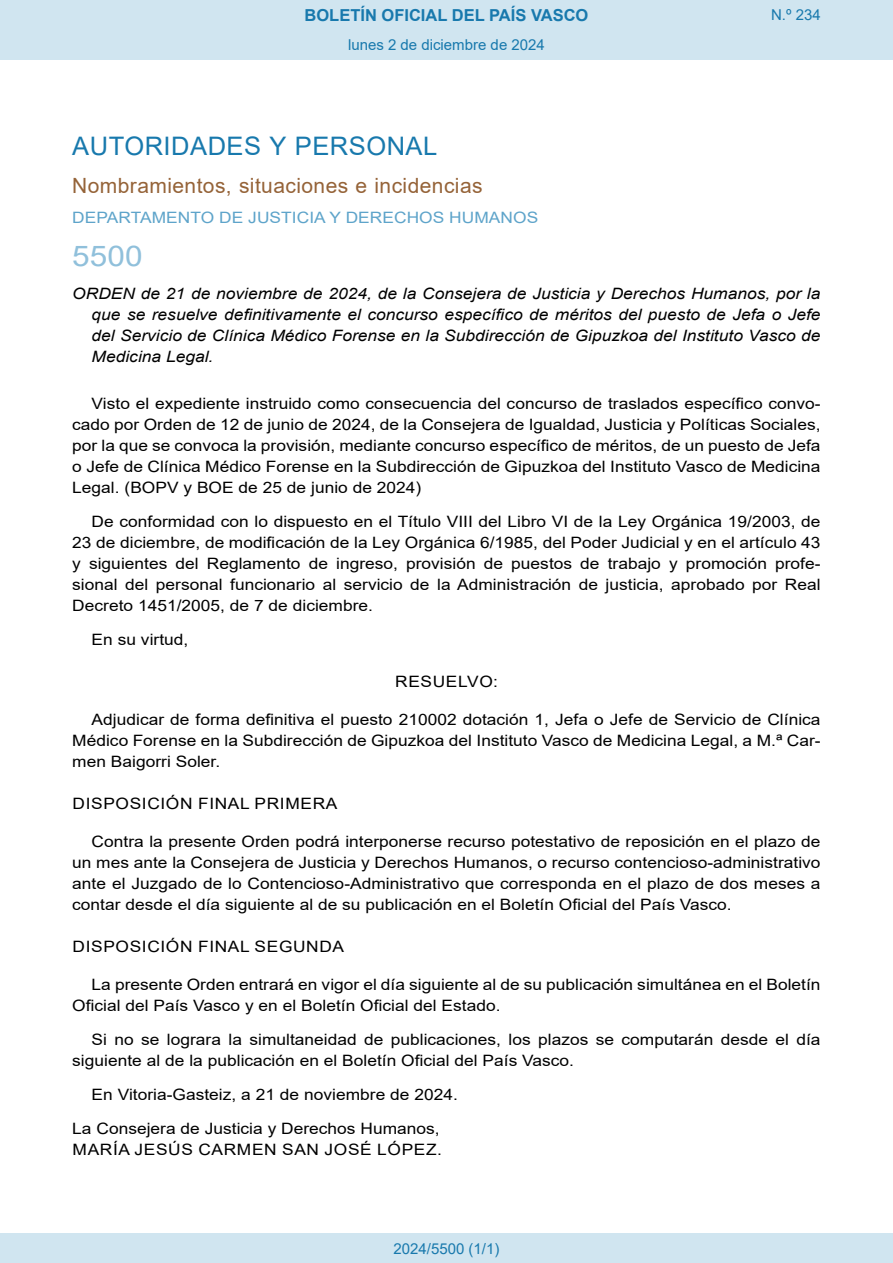
<style>
.page{position:relative;width:893px;height:1263px;background:#fff}
.page>*{position:absolute;margin:0;border:0;box-sizing:border-box;transform-origin:0 0}
.BOPVOrden{font:28.5px "Arial";color:#90c0db;scale:1.11 1}
.BOPVSeccion{font:25.5px "Arial";letter-spacing:.02em;color:#1879ad}
.BOPVSubseccion{font:21px "Arial";letter-spacing:.02em;color:#956338}
.t1{font:700 16.5px "Arial";color:#1879ad}
.BOPVDetalle{font:15.6px/21px "Arial";color:#000;text-align:justify;scale:1.11 1}
.BOPVTitulo{font:italic 15.6px/21px "Arial";color:#000;text-align:justify;scale:1.11 1}
.BOPVDisposicion{font:15.6px "Arial";letter-spacing:.035em;color:#000;scale:1.11 1}
.BOPVFirmaLugFec{font:15.6px "Arial";color:#000;scale:1.11 1}
.BOPVOrganismo{font:15.6px "Arial";letter-spacing:.005em;color:#5ea4ca;scale:1.11 1}
.BOPVFirmaPuesto{font:15.6px "Arial";color:#000;scale:1.11 1}
.BOPVFirmaNombre{font:15.6px "Arial";letter-spacing:.035em;color:#000;scale:1.11 1}
.BOPVClave{font:15.6px "Arial";letter-spacing:.035em;color:#000;scale:1.11 1}
.Paginacion_Centro{font:15px "Arial";color:#1879ad}
</style>
<div class="page">
<div style="left:0;top:0;width:893px;height:60px;background:#d0e5f0"></div>
<div style="left:0;top:1233px;width:893px;height:30px;background:#d0e5f0"></div>
<p class="t1" style="left:305px;top:3px;width:285px">BOLETÍN OFICIAL DEL PAÍS VASCO</p>
<p class="Paginacion_Centro" style="left:348px;top:35px;width:198px">lunes 2 de diciembre de 2024</p>
<p class="Paginacion_Centro" style="left:771px;top:5px;width:51px">N.º 234</p>
<p class="BOPVSeccion" style="left:72px;top:128px;width:366px">AUTORIDADES Y PERSONAL</p>
<p class="BOPVSubseccion" style="left:72px;top:171px;width:412px">Nombramientos, situaciones e incidencias</p>
<p class="BOPVOrganismo" style="left:72px;top:207px;width:421px">DEPARTAMENTO DE JUSTICIA Y DERECHOS HUMANOS</p>
<p class="BOPVOrden" style="left:72px;top:236px;width:65px">5500</p>
<p class="BOPVTitulo" style="left:92px;top:284px;width:658px;text-indent:-19px">ORDEN de 21 de noviembre de 2024, de la Consejera de Justicia y Derechos Humanos, por la que se resuelve definitivamente el concurso específico de méritos del puesto de Jefa o Jefe del Servicio de Clínica Médico Forense en la Subdirección de Gipuzkoa del Instituto Vasco de Medicina Legal.</p>
<p class="BOPVDetalle" style="left:72px;top:393px;width:676px;text-indent:19px">Visto el expediente instruido como consecuencia del concurso de traslados específico convo&shy;cado por Orden de 12 de junio de 2024, de la Consejera de Igualdad, Justicia y Políticas Sociales, por la que se convoca la provisión, mediante concurso específico de méritos, de un puesto de Jefa o Jefe de Clínica Médico Forense en la Subdirección de Gipuzkoa del Instituto Vasco de Medicina Legal. (BOPV y BOE de 25 de junio de 2024)</p>
<p class="BOPVDetalle" style="left:72px;top:511px;width:676px;text-indent:19px">De conformidad con lo dispuesto en el Título VIII del Libro VI de la Ley Orgánica 19/2003, de 23 de diciembre, de modificación de la Ley Orgánica 6/1985, del Poder Judicial y en el artículo 43 y siguientes del Reglamento de ingreso, provisión de puestos de trabajo y promoción profe&shy;sional del personal funcionario al servicio de la Administración de justicia, aprobado por Real Decreto 1451/2005, de 7 de diciembre.</p>
<p class="BOPVDetalle" style="left:92px;top:628px;width:89px">En su virtud,</p>
<p class="BOPVClave" style="left:395px;top:670px;width:94px">RESUELVO:</p>
<p class="BOPVDetalle" style="left:72px;top:709px;width:676px;text-indent:19px">Adjudicar de forma definitiva el puesto 210002 dotación 1, Jefa o Jefe de Servicio de Clínica Médico Forense en la Subdirección de Gipuzkoa del Instituto Vasco de Medicina Legal, a M.ª Car&shy;men Baigorri Soler.</p>
<p class="BOPVDisposicion" style="left:73px;top:793px;width:240px">DISPOSICIÓN FINAL PRIMERA</p>
<p class="BOPVDetalle" style="left:72px;top:831px;width:676px;text-indent:19px">Contra la presente Orden podrá interponerse recurso potestativo de reposición en el plazo de un mes ante la Consejera de Justicia y Derechos Humanos, o recurso contencioso-administrativo ante el Juzgado de lo Contencioso-Administrativo que corresponda en el plazo de dos meses a contar desde el día siguiente al de su publicación en el Boletín Oficial del País Vasco.</p>
<p class="BOPVDisposicion" style="left:73px;top:936px;width:246px">DISPOSICIÓN FINAL SEGUNDA</p>
<p class="BOPVDetalle" style="left:72px;top:974px;width:676px;text-indent:19px">La presente Orden entrará en vigor el día siguiente al de su publicación simultánea en el Boletín<br>Oficial del País Vasco y en el Boletín Oficial del Estado.</p>
<p class="BOPVDetalle" style="left:72px;top:1029px;width:676px;text-indent:19px">Si no se lograra la simultaneidad de publicaciones, los plazos se computarán desde el día siguiente al de la publicación en el Boletín Oficial del País Vasco.</p>
<p class="BOPVFirmaLugFec" style="left:92px;top:1084px;width:331px">En Vitoria-Gasteiz, a 21 de noviembre de 2024.</p>
<p class="BOPVFirmaPuesto" style="left:72px;top:1117px;width:332px">La Consejera de Justicia y Derechos Humanos,</p>
<p class="BOPVFirmaNombre" style="left:73px;top:1138px;width:334px">MARÍA JESÚS CARMEN SAN JOSÉ LÓPEZ.</p>
<p class="Paginacion_Centro" style="left:393px;top:1238px;width:107px">2024/5500 (1/1)</p>
</div>
